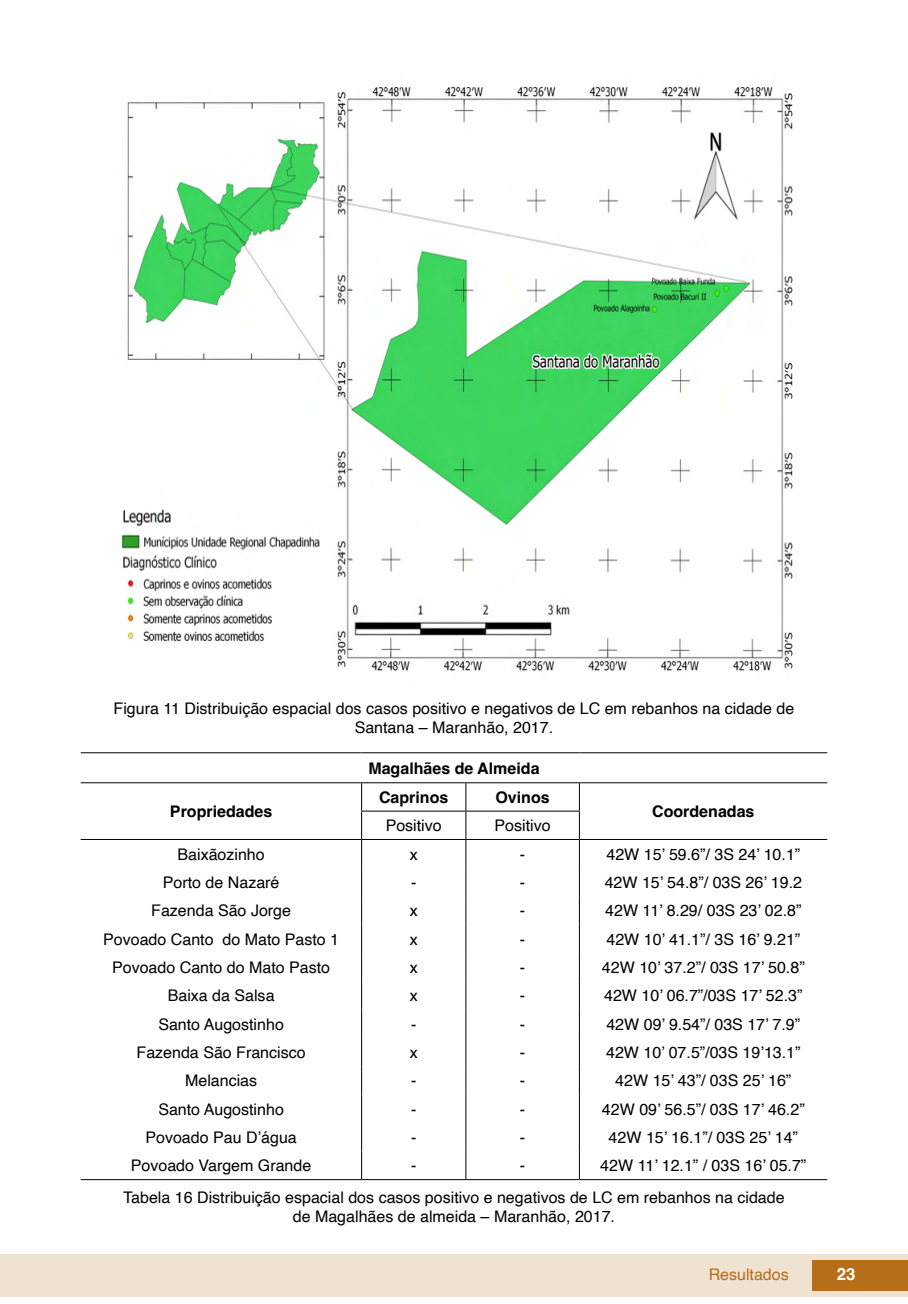
<style>
.page{position:relative;width:908px;height:1304px;background:#fff}
.page>*{position:absolute;margin:0;border:0;box-sizing:border-box;transform-origin:0 0}
.t1{font:700 16.8px "Helvetica";color:#fff}
.t2{font:16px/19.2px "Helvetica";color:#000;text-align:center}
.t3{font:700 16px "Helvetica";color:#000}
.t4{font:16px "Helvetica";color:#b66e19}
</style>
<div class="page">
<div style="left:0;top:1254px;width:906px;height:43px;background:#f0e2d1"></div>
<div style="left:812px;top:1261px;width:95px;height:30px;background:#b66e19"></div>
<img style="left:121px;top:86px;width:672px;height:585px">
<hr style="left:81px;top:752px;width:280px;height:1px;background:#000">
<hr style="left:361px;top:752px;width:104px;height:1px;background:#000">
<hr style="left:465px;top:752px;width:114px;height:1px;background:#000">
<hr style="left:579px;top:752px;width:247px;height:1px;background:#000">
<hr style="left:81px;top:782px;width:280px;height:1px;background:#000">
<hr style="left:361px;top:782px;width:104px;height:1px;background:#000">
<hr style="left:465px;top:782px;width:114px;height:1px;background:#000">
<hr style="left:579px;top:782px;width:247px;height:1px;background:#000">
<hr style="left:361px;top:811px;width:104px;height:1px;background:#000">
<hr style="left:465px;top:811px;width:114px;height:1px;background:#000">
<hr style="left:81px;top:839px;width:280px;height:1px;background:#000">
<hr style="left:361px;top:839px;width:104px;height:1px;background:#000">
<hr style="left:465px;top:839px;width:114px;height:1px;background:#000">
<hr style="left:579px;top:839px;width:247px;height:1px;background:#000">
<svg style="left:361px;top:783px;width:1px;height:396px"></svg>
<svg style="left:465px;top:783px;width:1px;height:396px"></svg>
<svg style="left:578px;top:783px;width:1px;height:396px"></svg>
<hr style="left:81px;top:1179px;width:280px;height:1px;background:#000">
<hr style="left:361px;top:1179px;width:104px;height:1px;background:#000">
<hr style="left:465px;top:1179px;width:114px;height:1px;background:#000">
<hr style="left:579px;top:1179px;width:247px;height:1px;background:#000">
<p class="t2" style="left:113px;top:699px;width:682px">Figura 11 Distribuição espacial dos casos positivo e negativos de LC em rebanhos na cidade de<br>Santana – Maranhão, 2017.</p>
<p class="t3" style="left:368px;top:758px;width:173px">Magalhães de Almeida</p>
<p class="t3" style="left:170px;top:802px;width:104px">Propriedades</p>
<p class="t3" style="left:379px;top:788px;width:71px">Caprinos</p>
<p class="t3" style="left:495px;top:788px;width:56px">Ovinos</p>
<p class="t3" style="left:652px;top:802px;width:104px">Coordenadas</p>
<p class="t2" style="left:385px;top:817px;width:58px">Positivo</p>
<p class="t2" style="left:494px;top:817px;width:58px">Positivo</p>
<p class="t2" style="left:177px;top:845px;width:89px">Baixãozinho</p>
<p class="t2" style="left:409px;top:845px;width:9px">x</p>
<p class="t2" style="left:519px;top:845px;width:7px">-</p>
<p class="t2" style="left:606px;top:845px;width:195px">42W 15’ 59.6”/ 3S 24’ 10.1”</p>
<p class="t2" style="left:163px;top:873px;width:118px">Porto de Nazaré</p>
<p class="t2" style="left:411px;top:873px;width:7px">-</p>
<p class="t2" style="left:519px;top:873px;width:7px">-</p>
<p class="t2" style="left:604px;top:873px;width:199px">42W 15’ 54.8”/ 03S 26’ 19.2</p>
<p class="t2" style="left:151px;top:902px;width:141px">Fazenda São Jorge</p>
<p class="t2" style="left:409px;top:902px;width:9px">x</p>
<p class="t2" style="left:519px;top:902px;width:7px">-</p>
<p class="t2" style="left:605px;top:902px;width:197px">42W 11’ 8.29/ 03S 23’ 02.8”</p>
<p class="t2" style="left:103px;top:930px;width:237px">Povoado Canto do Mato Pasto 1</p>
<p class="t2" style="left:409px;top:930px;width:9px">x</p>
<p class="t2" style="left:519px;top:930px;width:7px">-</p>
<p class="t2" style="left:606px;top:930px;width:195px">42W 10’ 41.1”/ 3S 16’ 9.21”</p>
<p class="t2" style="left:112px;top:958px;width:219px">Povoado Canto do Mato Pasto</p>
<p class="t2" style="left:409px;top:958px;width:9px">x</p>
<p class="t2" style="left:519px;top:958px;width:7px">-</p>
<p class="t2" style="left:601px;top:958px;width:204px">42W 10’ 37.2”/ 03S 17’ 50.8”</p>
<p class="t2" style="left:168px;top:987px;width:108px">Baixa da Salsa</p>
<p class="t2" style="left:409px;top:987px;width:9px">x</p>
<p class="t2" style="left:519px;top:987px;width:7px">-</p>
<p class="t2" style="left:604px;top:987px;width:200px">42W 10’ 06.7”/03S 17’ 52.3”</p>
<p class="t2" style="left:158px;top:1015px;width:127px">Santo Augostinho</p>
<p class="t2" style="left:411px;top:1015px;width:7px">-</p>
<p class="t2" style="left:519px;top:1015px;width:7px">-</p>
<p class="t2" style="left:606px;top:1015px;width:195px">42W 09’ 9.54”/ 03S 17’ 7.9”</p>
<p class="t2" style="left:136px;top:1043px;width:170px">Fazenda São Francisco</p>
<p class="t2" style="left:409px;top:1043px;width:9px">x</p>
<p class="t2" style="left:519px;top:1043px;width:7px">-</p>
<p class="t2" style="left:606px;top:1043px;width:196px">42W 10’ 07.5”/03S 19’13.1”</p>
<p class="t2" style="left:185px;top:1072px;width:74px">Melancias</p>
<p class="t2" style="left:411px;top:1072px;width:7px">-</p>
<p class="t2" style="left:519px;top:1072px;width:7px">-</p>
<p class="t2" style="left:615px;top:1072px;width:177px">42W 15’ 43”/ 03S 25’ 16”</p>
<p class="t2" style="left:158px;top:1100px;width:127px">Santo Augostinho</p>
<p class="t2" style="left:411px;top:1100px;width:7px">-</p>
<p class="t2" style="left:519px;top:1100px;width:7px">-</p>
<p class="t2" style="left:601px;top:1100px;width:204px">42W 09’ 56.5”/ 03S 17’ 46.2”</p>
<p class="t2" style="left:145px;top:1128px;width:153px">Povoado Pau D’água</p>
<p class="t2" style="left:411px;top:1128px;width:7px">-</p>
<p class="t2" style="left:519px;top:1128px;width:7px">-</p>
<p class="t2" style="left:608px;top:1128px;width:191px">42W 15’ 16.1”/ 03S 25’ 14”</p>
<p class="t2" style="left:131px;top:1156px;width:182px">Povoado Vargem Grande</p>
<p class="t2" style="left:411px;top:1156px;width:7px">-</p>
<p class="t2" style="left:519px;top:1156px;width:7px">-</p>
<p class="t2" style="left:123px;top:1150px;width:684px;line-height:31.4px;text-align:left;text-indent:477px">42W 11’ 12.1” / 03S 16’ 05.7”<br>Tabela 16 Distribuição espacial dos casos positivo e negativos de LC em rebanhos na cidade</p>
<p class="t2" style="left:293px;top:1207px;width:323px">de Magalhães de almeida – Maranhão, 2017.</p>
<p class="t4" style="left:708px;top:1262px;width:82px">Resultados</p>
<p class="t1" style="left:836px;top:1264px;width:20px">23</p>
</div>
